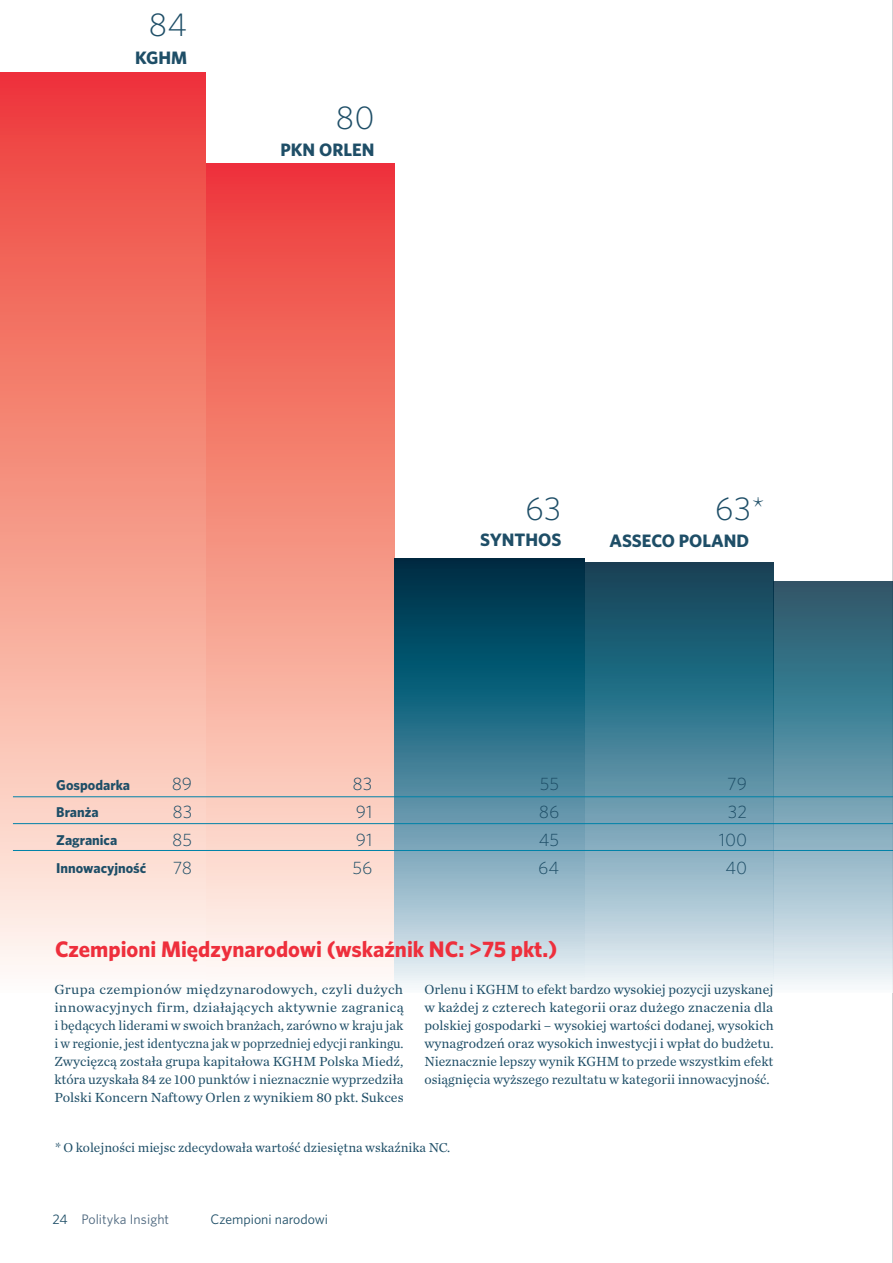
<style>
.page{position:relative;width:893px;height:1263px;background:#fff}
.page>*{position:absolute;margin:0;border:0;box-sizing:border-box;transform-origin:0 0}
.Styl_akapitowy_4{font:300 33px "Whitney";color:#1e4e67}
.śródtytuł{font:700 22.5px "Whitney";color:#ee2f3c}
.Styl_akapitowy_4-2{font:300 18px "Whitney";color:#1e4e67}
.Styl_akapitowy_4-3{font:700 18px "Whitney";color:#1e4e67}
.Styl_akapitowy_4-4{font:700 14.25px "Whitney";color:#1e4e67}
.śródtytuł-2{font:13.8px/18px "Chronicle Text G1";color:#1e4e67;text-align:justify;scale:1.05 1}
.śródtytuł-3{font:13.8px/18px "Chronicle Text G1";color:#1e4e67;text-align:justify}
.t1{font:13.8px "Whitney";letter-spacing:.005em;color:#4d677e}
.t2{font:13.8px "Whitney";color:#1e4e67}
.Body{font:13.5px "Chronicle Text G1";color:#1e4e67}
.s1{color:#1e4e67}
</style>
<div class="page">
<hr style="left:892px;top:0;width:1px;height:1263px;background:#a8a9ad">
<div style="left:206px;top:164px;width:189px;height:829px;background:linear-gradient(to bottom,#ee3a31,#fffbed)"></div>
<svg style="left:395px;top:559px;width:189px;height:429px;background:#54889c"></svg>
<div style="left:0;top:73px;width:205px;height:920px;background:linear-gradient(to bottom,#ee3a31,#fffbed)"></div>
<svg style="left:584px;top:562px;width:189px;height:426px;background:#6493a5"></svg>
<svg style="left:773px;top:581px;width:120px;height:412px;background:#749eae"></svg>
<hr style="left:13px;top:796px;width:880px;height:1px;background:#0082a8">
<hr style="left:13px;top:823px;width:880px;height:1px;background:#0082a8">
<hr style="left:13px;top:850px;width:880px;height:1px;background:#0082a8">
<p class="Styl_akapitowy_4" style="left:149px;top:3px;width:40px">84</p>
<p class="Styl_akapitowy_4-3" style="left:135px;top:46px;width:53px">KGHM</p>
<p class="Styl_akapitowy_4" style="left:335px;top:96px;width:41px">80</p>
<p class="Styl_akapitowy_4-3" style="left:280px;top:138px;width:96px">PKN ORLEN</p>
<p class="Styl_akapitowy_4" style="left:525px;top:486px;width:38px">63</p>
<p class="Styl_akapitowy_4-3" style="left:480px;top:528px;width:83px">SYNTHOS</p>
<p class="Styl_akapitowy_4" style="left:715px;top:486px;width:51px">63*</p>
<p class="Styl_akapitowy_4-3" style="left:609px;top:528px;width:141px">ASSECO POLAND</p>
<p class="Styl_akapitowy_4-4" style="left:56px;top:775px;width:75px">Gospodarka</p>
<p class="Styl_akapitowy_4-4" style="left:56px;top:803px;width:44px">Branża</p>
<p class="Styl_akapitowy_4-4" style="left:56px;top:831px;width:62px">Zagranica</p>
<p class="Styl_akapitowy_4-4" style="left:56px;top:858px;width:92px">Innowacyjność</p>
<p class="Styl_akapitowy_4-2" style="left:172px;top:772px;width:22px">89</p>
<p class="Styl_akapitowy_4-2" style="left:172px;top:800px;width:21px">83</p>
<p class="Styl_akapitowy_4-2" style="left:172px;top:827px;width:22px">85</p>
<p class="Styl_akapitowy_4-2" style="left:353px;top:772px;width:21px">83</p>
<p class="Styl_akapitowy_4-2" style="left:727px;top:772px;width:21px">79</p>
<p class="Styl_akapitowy_4-2" style="left:540px;top:772px;width:21px">55</p>
<p class="Styl_akapitowy_4-2" style="left:539px;top:800px;width:22px">86</p>
<p class="Styl_akapitowy_4-2" style="left:539px;top:827px;width:22px">45</p>
<p class="Styl_akapitowy_4-2" style="left:356px;top:800px;width:18px">91</p>
<p class="Styl_akapitowy_4-2" style="left:728px;top:800px;width:21px">32</p>
<p class="Styl_akapitowy_4-2" style="left:356px;top:827px;width:18px">91</p>
<p class="Styl_akapitowy_4-2" style="left:352px;top:855px;width:22px">56</p>
<p class="Styl_akapitowy_4-2" style="left:719px;top:827px;width:30px">100</p>
<p class="Styl_akapitowy_4-2" style="left:538px;top:855px;width:23px">64</p>
<p class="Styl_akapitowy_4-2" style="left:173px;top:855px;width:21px">78</p>
<p class="Styl_akapitowy_4-2" style="left:725px;top:855px;width:23px">40</p>
<p class="śródtytuł" style="left:55px;top:934px;width:504px">Czempioni Międzynarodowi (wskaźnik NC: &gt;75 pkt.)</p>
<p class="śródtytuł-2" style="left:54px;top:979px;width:334px">Grupa czempionów międzynarodowych, czyli dużych innowacyjnych firm, działających aktywnie zagranicą i będących liderami w swoich branżach, zarówno w kraju jak i w regionie, jest identyczna jak w poprzedniej edycji rankingu.<br>Zwycięzcą została grupa kapitałowa KGHM Polska Miedź, która uzyskała 84 ze 100 punktów i nieznacznie wyprzedziła Polski Koncern Naftowy Orlen z wynikiem 80 pkt. Sukces</p>
<p class="śródtytuł-3" style="left:424px;top:979px;width:351px">Orlenu i KGHM to efekt bardzo wysokiej pozycji uzyskanej w każdej z czterech kategorii oraz dużego znaczenia dla polskiej gospodarki – wysokiej wartości dodanej, wysokich wynagrodzeń oraz wysokich inwestycji i wpłat do budżetu.<br>Nieznacznie lepszy wynik KGHM to przede wszystkim efekt osiągnięcia wyższego rezultatu w kategorii innowacyjność.</p>
<p class="Body" style="left:55px;top:1137px;width:397px">* O kolejności miejsc zdecydowała wartość dziesiętna wskaźnika NC.</p>
<p class="t1" style="left:53px;top:1210px;width:118px"><span class="s1">24</span> Polityka Insight</p>
<p class="t2" style="left:211px;top:1210px;width:119px">Czempioni narodowi</p>
</div>
